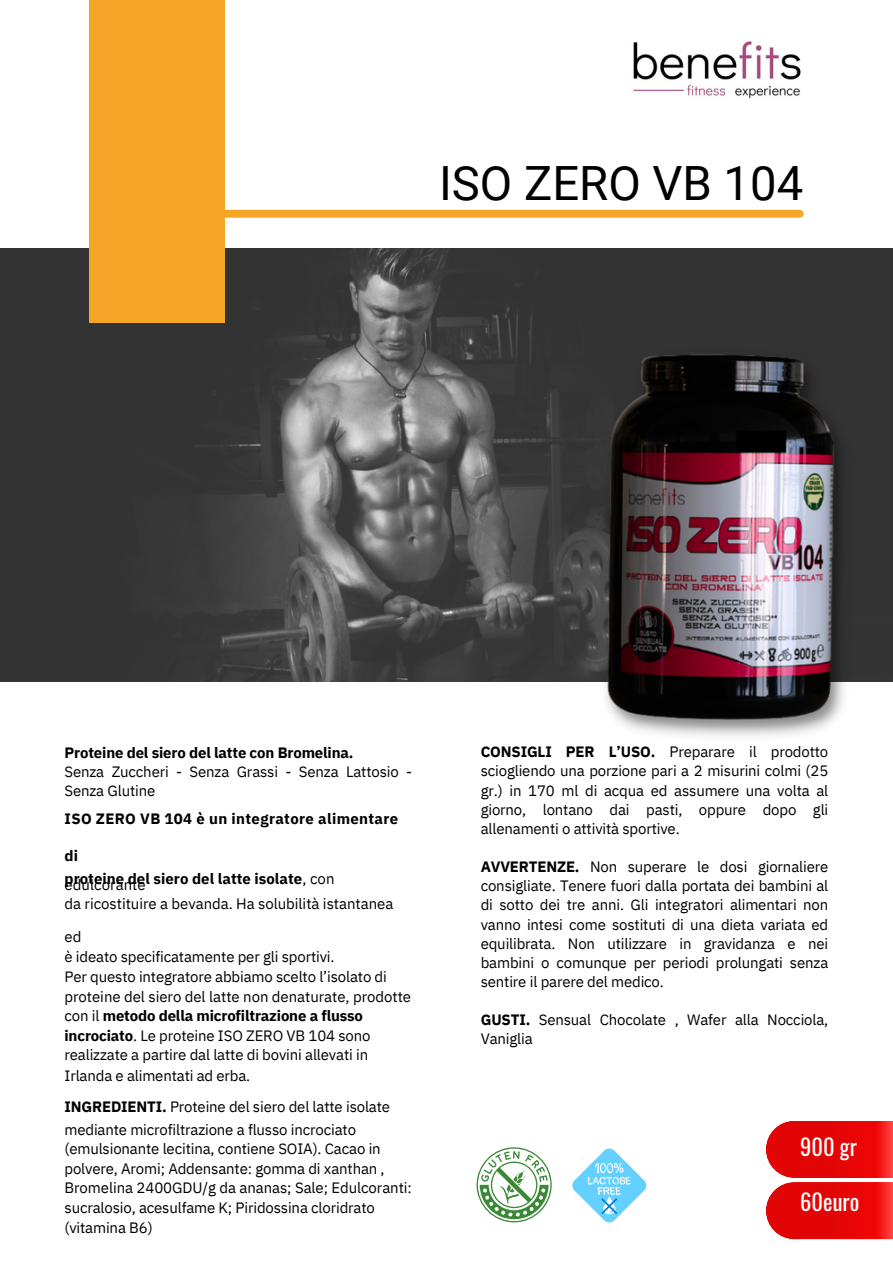
<style>
.page{position:relative;width:893px;height:1264px;background:#fff}
.page>*{position:absolute;margin:0;border:0;box-sizing:border-box;transform-origin:0 0}
.t1{font:47.25px "Roboto";color:#000}
.t2{font:22.5px "Oswald";color:#fff}
.t3{font:15px/19.2px "IBM Plex Sans";letter-spacing:-.01em;color:#000}
.t4{font:700 15px "IBM Plex Sans";letter-spacing:-.01em;color:#000}
.t5{font:700 15px "IBM Plex Sans";letter-spacing:.025em;color:#000}
.s1{font-weight:400}
.s2{font-weight:700}
</style>
<div class="page">
<img style="left:633px;top:41px;width:168px;height:58px">
<img style="left:0;top:248px;width:892px;height:433px">
<svg style="left:476px;top:1147px;width:75px;height:75px"></svg>
<div style="left:89px;top:0;width:135px;height:323px;background:#f4a627"></div>
<div style="left:93px;top:210px;width:706px;height:8px;background:#f4a627"></div>
<svg style="left:572px;top:1148px;width:75px;height:75px"></svg>
<img style="left:598px;top:344px;width:256px;height:392px">
<svg style="left:765px;top:1183px;width:127px;height:57px;background:#e81919"></svg>
<svg style="left:765px;top:1121px;width:127px;height:62px;background:#ea2626"></svg>
<p class="t1" style="left:439px;top:156px;width:365px">ISO ZERO VB 104</p>
<p class="t4" style="left:64px;top:742px;width:290px">Proteine del siero del latte con Bromelina.</p>
<p class="t3" style="left:64px;top:761px;width:349px">Senza Zuccheri - Senza Grassi - Senza Lattosio -<br>Senza Glutine</p>
<p class="t5" style="left:64px;top:808px;width:335px">ISO ZERO VB 104 è un integratore alimentare</p>
<p class="t4" style="left:64px;top:845px;width:15px">di</p>
<p class="t4" style="left:64px;top:868px;width:271px">proteine del siero del latte isolate<span class="s1">, con</span></p>
<p class="t3" style="left:64px;top:875px;width:83px">edulcorante</p>
<p class="t3" style="left:64px;top:887px;width:330px;line-height:32.7px">da ricostituire a bevanda. Ha solubilità istantanea ed</p>
<p class="t3" style="left:64px;top:947px;width:271px">è ideato specificatamente per gli sportivi.</p>
<p class="t3" style="left:64px;top:966px;width:324px">Per questo integratore abbiamo scelto l’isolato di</p>
<p class="t3" style="left:64px;top:986px;width:348px">proteine del siero del latte non denaturate, prodotte</p>
<p class="t4" style="left:64px;top:1005px;width:300px"><span class="s1">con il</span> metodo della microfiltrazione a flusso</p>
<p class="t3" style="left:64px;top:1025px;width:307px"><span class="s2">incrociato</span>. Le proteine ISO ZERO VB 104 sono</p>
<p class="t3" style="left:64px;top:1045px;width:305px">realizzate a partire dal latte di bovini allevati in</p>
<p class="t3" style="left:64px;top:1065px;width:187px">Irlanda e alimentati ad erba.</p>
<p class="t3" style="left:64px;top:1096px;width:327px"><span class="s2">INGREDIENTI.</span> Proteine del siero del latte isolate</p>
<p class="t3" style="left:64px;top:1119px;width:293px">mediante microfiltrazione a flusso incrociato</p>
<p class="t3" style="left:64px;top:1138px;width:318px">(emulsionante lecitina, contiene SOIA). Cacao in</p>
<p class="t3" style="left:64px;top:1158px;width:321px">polvere, Aromi; Addensante: gomma di xanthan ,</p>
<p class="t3" style="left:64px;top:1177px;width:349px">Bromelina 2400GDU/g da ananas; Sale; Edulcoranti:</p>
<p class="t3" style="left:64px;top:1198px;width:312px">sucralosio, acesulfame K; Piridossina cloridrato</p>
<p class="t3" style="left:64px;top:1217px;width:90px">(vitamina B6)</p>
<p class="t3" style="left:480px;top:742px;width:349px;text-align:justify"><span class="s2">CONSIGLI PER L’USO.</span> Preparare il prodotto sciogliendo una porzione pari a 2 misurini colmi (25 gr.) in 170 ml di acqua ed assumere una volta al giorno, lontano dai pasti, oppure dopo gli allenamenti o attività sportive.</p>
<p class="t3" style="left:480px;top:856px;width:349px;text-align:justify"><span class="s2">AVVERTENZE.</span> Non superare le dosi giornaliere consigliate. Tenere fuori dalla portata dei bambini al di sotto dei tre anni. Gli integratori alimentari non vanno intesi come sostituti di una dieta variata ed equilibrata. Non utilizzare in gravidanza e nei bambini o comunque per periodi prolungati senza sentire il parere del medico.</p>
<p class="t3" style="left:480px;top:1009px;width:349px"><span class="s2">GUSTI.</span> Sensual Chocolate , Wafer alla Nocciola,<br>Vaniglia</p>
<p class="t2" style="left:800px;top:1128px;width:58px">900 gr</p>
<p class="t2" style="left:800px;top:1183px;width:61px">60euro</p>
</div>
